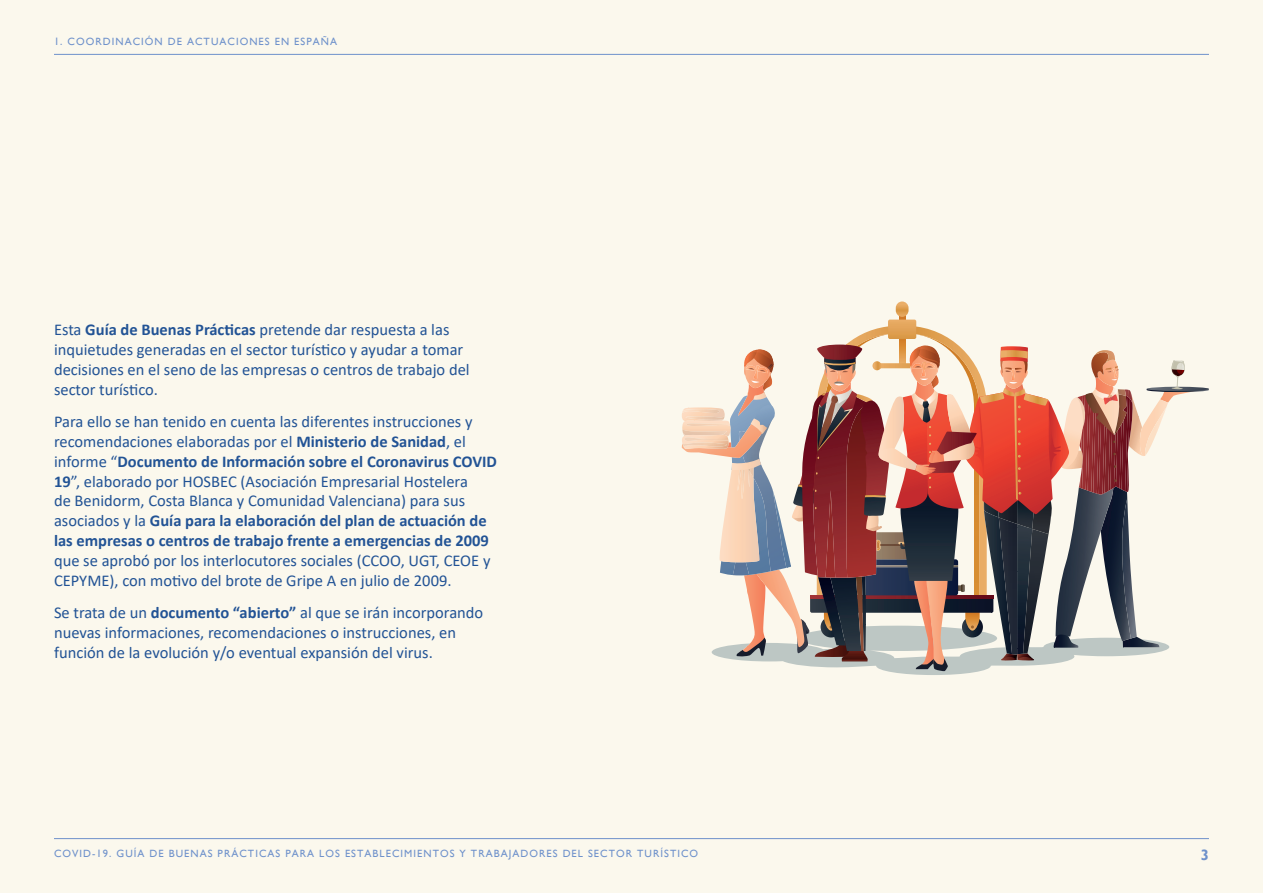
<style>
.page{position:relative;width:1263px;height:893px;background:#fbf8ed}
.page>*{position:absolute;margin:0;border:0;box-sizing:border-box;transform-origin:0 0}
.t1{font:16.5px/19.8px "Calibri";color:#225395}
.t2{font:700 15px "Gill Sans";color:#6e91cb}
.t3{font:10.5px "Gill Sans";letter-spacing:.1em;color:#6e91cb}
.s1{font-weight:700}
</style>
<div class="page">
<hr style="left:54px;top:838px;width:1155px;height:1px;background:#6e91cb">
<hr style="left:54px;top:54px;width:1155px;height:1px;background:#6e91cb">
<svg style="left:899px;top:316px;width:6px;height:4px"></svg>
<svg style="left:896px;top:301px;width:12px;height:16px"></svg>
<svg style="left:681px;top:320px;width:528px;height:355px"></svg>
<p class="t3" style="left:54px;top:35px;width:285px">1. COORDINACIÓN DE ACTUACIONES EN ESPAÑA</p>
<p class="t1" style="left:54px;top:319px;width:417px">Esta <span class="s1">Guía de Buenas Prácticas</span> pretende dar respuesta a las inquietudes generadas en el sector turístico y ayudar a tomar decisiones en el seno de las empresas o centros de trabajo del sector turístico.</p>
<p class="t1" style="left:54px;top:411px;width:444px">Para ello se han tenido en cuenta las diferentes instrucciones y recomendaciones elaboradas por el <span class="s1">Ministerio de Sanidad</span>, el informe “<span class="s1">Documento de Información sobre el Coronavirus COVID 19</span>”, elaborado por HOSBEC (Asociación Empresarial Hostelera<br>de Benidorm, Costa Blanca y Comunidad Valenciana) para sus asociados y la <span class="s1">Guía para la elaboración del plan de actuación de las empresas o centros de trabajo frente a emergencias de 2009 </span>que se aprobó por los interlocutores sociales (CCOO, UGT, CEOE y CEPYME), con motivo del brote de Gripe A en julio de 2009.</p>
<p class="t1" style="left:54px;top:602px;width:431px">Se trata de un <span class="s1">documento “abierto”</span> al que se irán incorporando nuevas informaciones, recomendaciones o instrucciones, en función de la evolución y/o eventual expansión del virus.</p>
<p class="t3" style="left:54px;top:847px;width:646px">COVID-19. GUÍA DE BUENAS PRÁCTICAS PARA LOS ESTABLECIMIENTOS Y TRABAJADORES DEL SECTOR TURÍSTICO</p>
<p class="t2" style="left:1201px;top:846px;width:10px">3</p>
</div>
